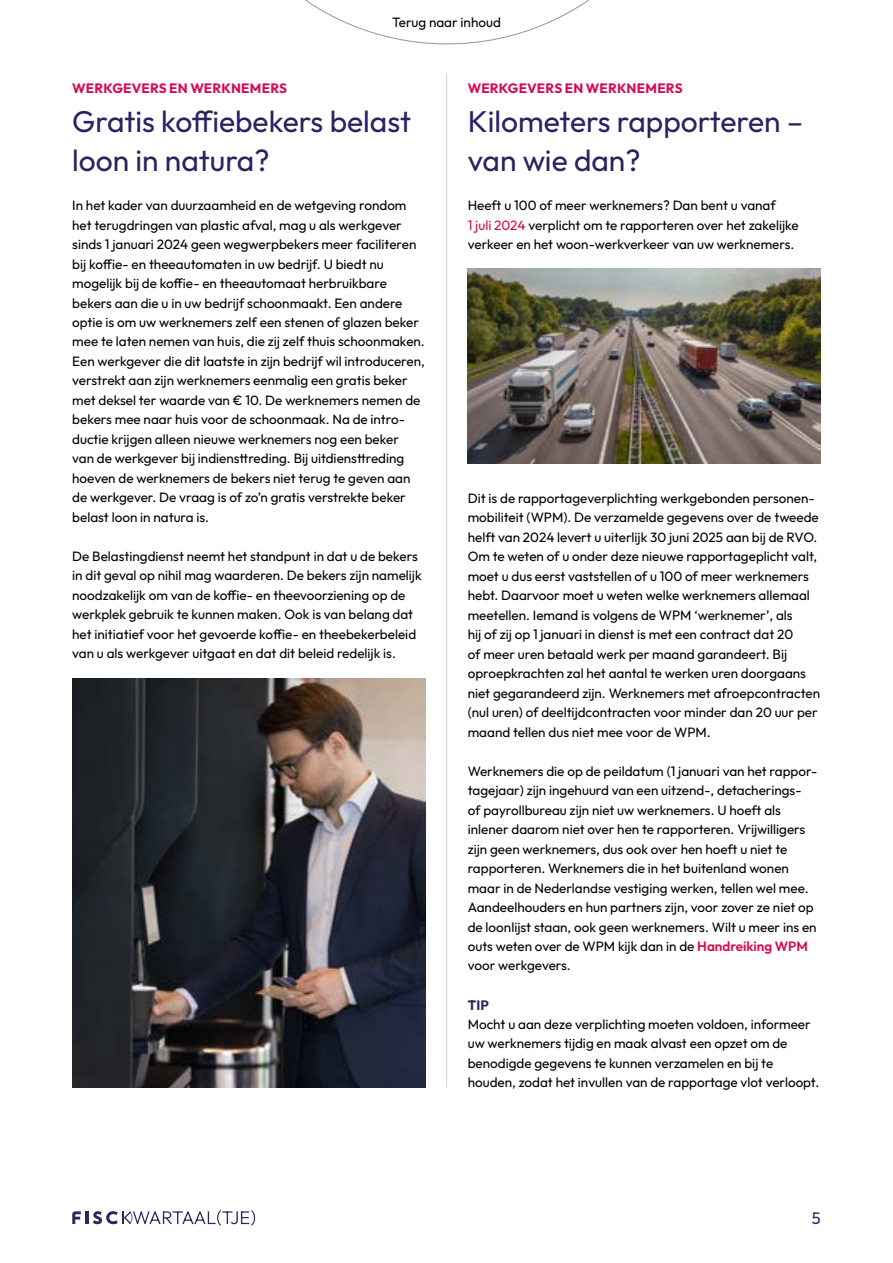
<style>
.page{position:relative;width:893px;height:1263px;background:#fff}
.page>*{position:absolute;margin:0;border:0;box-sizing:border-box;transform-origin:0 0}
.t1{font:30px/39px "Outfit";color:#292461}
.t2{font:16.5px "Outfit";color:#292461}
.t3{font:13.5px/19.5px "Outfit";color:#000}
.t4{font:700 13.5px "Outfit";letter-spacing:.015em;color:#d60a52}
.t5{font:700 13.5px "Outfit";color:#292461}
.s1{color:#d60a52}
.s2{font-weight:600;color:#d60a52}
</style>
<div class="page">
<svg style="left:304px;top:0;width:286px;height:44px"></svg>
<svg style="left:72px;top:1210px;width:183px;height:16px"></svg>
<hr style="left:446px;top:74px;width:1px;height:1014px;background:#d4d3df">
<img style="left:72px;top:678px;width:353px;height:410px">
<img style="left:468px;top:268px;width:353px;height:196px">
<p class="t3" style="left:392px;top:12px;width:110px">Terug naar inhoud</p>
<p class="t4" style="left:72px;top:79px;width:216px">WERKGEVERS EN WERKNEMERS</p>
<h1 class="t1" style="left:72px;top:103px;width:340px">Gratis koffiebekers belast loon in natura?</h1>
<p class="t3" style="left:72px;top:196px;width:354px">In het kader van duurzaamheid en de wetgeving rondom het terugdringen van plastic afval, mag u als werkgever sinds 1 januari 2024 geen wegwerpbekers meer faciliteren bij koffie- en theeautomaten in uw bedrijf. U biedt nu mogelijk bij de koffie- en theeautomaat herbruikbare bekers aan die u in uw bedrijf schoonmaakt. Een andere optie is om uw werknemers zelf een stenen of glazen beker mee te laten nemen van huis, die zij zelf thuis schoonmaken.<br>Een werkgever die dit laatste in zijn bedrijf wil introduceren, verstrekt aan zijn werknemers eenmalig een gratis beker met deksel ter waarde van € 10. De werknemers nemen de bekers mee naar huis voor de schoonmaak. Na de intro&shy;ductie krijgen alleen nieuwe werknemers nog een beker<br>van de werkgever bij indiensttreding. Bij uitdiensttreding hoeven de werknemers de bekers niet terug te geven aan de werkgever. De vraag is of zo’n gratis verstrekte beker belast loon in natura is.</p>
<p class="t3" style="left:72px;top:547px;width:351px">De Belastingdienst neemt het standpunt in dat u de bekers in dit geval op nihil mag waarderen. De bekers zijn namelijk noodzakelijk om van de koffie- en theevoorziening op de werkplek gebruik te kunnen maken. Ook is van belang dat het initiatief voor het gevoerde koffie- en theebekerbeleid van u als werkgever uitgaat en dat dit beleid redelijk is.</p>
<p class="t4" style="left:468px;top:79px;width:216px">WERKGEVERS EN WERKNEMERS</p>
<h1 class="t1" style="left:468px;top:103px;width:337px">Kilometers rapporteren – van wie dan?</h1>
<p class="t3" style="left:468px;top:196px;width:332px">Heeft u 100 of meer werknemers? Dan bent u vanaf<br><span class="s1">1 juli 2024</span> verplicht om te rapporteren over het zakelijke verkeer en het woon-werkverkeer van uw werknemers.</p>
<p class="t3" style="left:468px;top:488px;width:354px">Dit is de rapportageverplichting werkgebonden personen&shy;mobiliteit (WPM). De verzamelde gegevens over de tweede helft van 2024 levert u uiterlijk 30 juni 2025 aan bij de RVO.<br>Om te weten of u onder deze nieuwe rapportageplicht valt, moet u dus eerst vaststellen of u 100 of meer werknemers hebt. Daarvoor moet u weten welke werknemers allemaal meetellen. Iemand is volgens de WPM ‘werknemer’, als<br>hij of zij op 1 januari in dienst is met een contract dat 20<br>of meer uren betaald werk per maand garandeert. Bij oproepkrachten zal het aantal te werken uren doorgaans niet gegarandeerd zijn. Werknemers met afroepcontracten (nul uren) of deeltijdcontracten voor minder dan 20 uur per maand tellen dus niet mee voor de WPM.</p>
<p class="t3" style="left:468px;top:761px;width:351px">Werknemers die op de peildatum (1 januari van het rappor&shy;tagejaar) zijn ingehuurd van een uitzend-, detacherings&shy;of payrollbureau zijn niet uw werknemers. U hoeft als inlener daarom niet over hen te rapporteren. Vrijwilligers zijn geen werknemers, dus ook over hen hoeft u niet te rapporteren. Werknemers die in het buitenland wonen maar in de Nederlandse vestiging werken, tellen wel mee.<br>Aandeelhouders en hun partners zijn, voor zover ze niet op de loonlijst staan, ook geen werknemers. Wilt u meer ins en outs weten over de WPM kijk dan in de <span class="s2">Handreiking WPM </span>voor werkgevers.</p>
<p class="t5" style="left:468px;top:996px;width:23px">TIP</p>
<p class="t3" style="left:468px;top:1015px;width:353px">Mocht u aan deze verplichting moeten voldoen, informeer uw werknemers tijdig en maak alvast een opzet om de benodigde gegevens te kunnen verzamelen en bij te houden, zodat het invullen van de rapportage vlot verloopt.</p>
<p class="t2" style="left:812px;top:1208px;width:10px">5</p>
</div>
